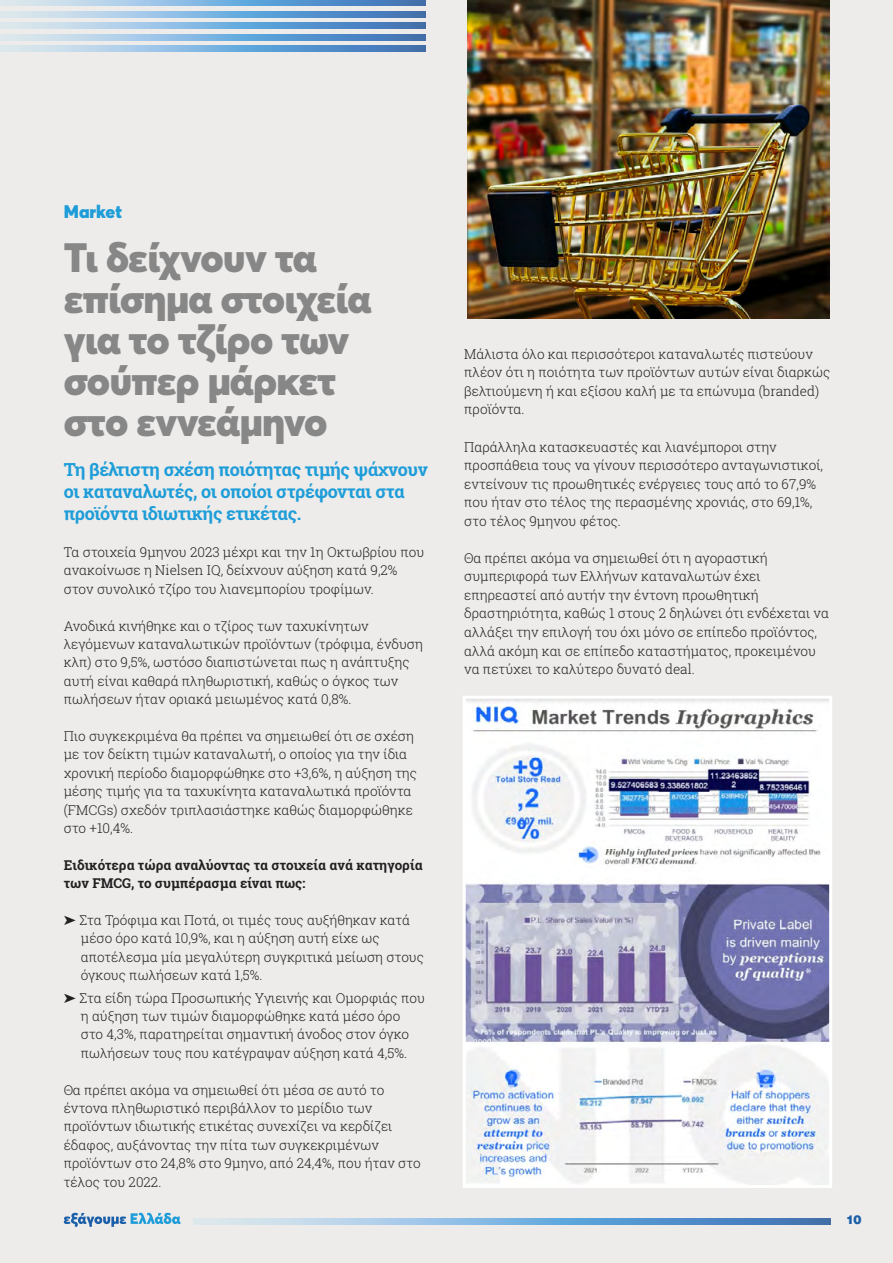
<style>
.page{position:relative;width:893px;height:1263px;background:#edeceb}
.page>*{position:absolute;margin:0;border:0;box-sizing:border-box;transform-origin:0 0}
.t1{font:900 40.5px/40.8px "Averta";letter-spacing:-.02em;color:#888787}
.t2{font:700 18px/22px "Roboto Slab";letter-spacing:-.025em;color:#1e9dd8}
.t3{font:900 18px "Averta";color:#1e9dd8}
.t4{font:300 13.5px/18.5px "Roboto Slab";color:#231f20}
.t5{font:700 13.5px/18.5px "Roboto Slab";color:#231f20}
.t6{font:900 12px "UB Helvetica";color:#1b5fa9}
</style>
<div class="page">
<svg style="left:0;top:0;width:426px;height:6px;background:#83b0d9"></svg>
<svg style="left:0;top:23px;width:426px;height:6px;background:#83b0d9"></svg>
<svg style="left:0;top:46px;width:426px;height:5px;background:#83b0d9"></svg>
<svg style="left:0;top:11px;width:426px;height:6px;background:#83b0d9"></svg>
<svg style="left:0;top:34px;width:426px;height:6px;background:#83b0d9"></svg>
<svg style="left:64px;top:1213px;width:117px;height:14px"></svg>
<svg style="left:194px;top:1219px;width:637px;height:5px;background:#83b0d9"></svg>
<img style="left:468px;top:0;width:361px;height:319px">
<img style="left:467px;top:701px;width:361px;height:483px">
<div style="left:463px;top:696px;width:369px;height:492px;border:3px solid #fff"></div>
<h2 class="t3" style="left:64px;top:200px;width:60px">Market</h2>
<h1 class="t1" style="left:64px;top:237px;width:309px">Τι δείχνουν τα επίσημα στοιχεία για το τζίρο των σούπερ μάρκετ στο εννεάμηνο</h1>
<h2 class="t2" style="left:64px;top:458px;width:366px">Τη βέλτιστη σχέση ποιότητας τιμής ψάχνουν οι καταναλωτές, οι οποίοι στρέφονται στα προϊόντα ιδιωτικής ετικέτας.</h2>
<p class="t4" style="left:64px;top:543px;width:362px">Τα στοιχεία 9μηνου 2023 μέχρι και την 1η Οκτωβρίου που ανακοίνωσε η Nielsen IQ, δείχνουν αύξηση κατά 9,2% στον συνολικό τζίρο του λιανεμπορίου τροφίμων.</p>
<p class="t4" style="left:64px;top:616px;width:361px">Ανοδικά κινήθηκε και ο τζίρος των ταχυκίνητων λεγόμενων καταναλωτικών προϊόντων (τρόφιμα, ένδυση κλπ) στο 9,5%, ωστόσο διαπιστώνεται πως η ανάπτυξης αυτή είναι καθαρά πληθωριστική, καθώς ο όγκος των πωλήσεων ήταν οριακά μειωμένος κατά 0,8%.</p>
<p class="t4" style="left:64px;top:726px;width:355px">Πιο συγκεκριμένα θα πρέπει να σημειωθεί ότι σε σχέση με τον δείκτη τιμών καταναλωτή, ο οποίος για την ίδια χρονική περίοδο διαμορφώθηκε στο +3,6%, η αύξηση της μέσης τιμής για τα ταχυκίνητα καταναλωτικά προϊόντα (FMCGs) σχεδόν τριπλασιάστηκε καθώς διαμορφώθηκε στο +10,4%.</p>
<p class="t5" style="left:64px;top:855px;width:360px">Ειδικότερα τώρα αναλύοντας τα στοιχεία ανά κατηγορία των FMCG, το συμπέρασμα είναι πως:</p>
<p class="t4" style="left:81px;top:910px;width:345px;text-indent:-17px">➤ Στα Τρόφιμα και Ποτά, οι τιμές τους αυξήθηκαν κατά μέσο όρο κατά 10,9%, και η αύξηση αυτή είχε ως αποτέλεσμα μία μεγαλύτερη συγκριτικά μείωση στους όγκους πωλήσεων κατά 1,5%.</p>
<p class="t4" style="left:64px;top:988px;width:363px;text-align:center">➤ Στα είδη τώρα Προσωπικής Υγιεινής και Ομορφιάς που η αύξηση των τιμών διαμορφώθηκε κατά μέσο όρο<br>στο 4,3%, παρατηρείται σημαντική άνοδος στον όγκο πωλήσεων τους που κατέγραψαν αύξηση κατά 4,5%.</p>
<p class="t4" style="left:64px;top:1080px;width:358px">Θα πρέπει ακόμα να σημειωθεί ότι μέσα σε αυτό το έντονα πληθωριστικό περιβάλλον το μερίδιο των προϊόντων ιδιωτικής ετικέτας συνεχίζει να κερδίζει έδαφος, αυξάνοντας την πίτα των συγκεκριμένων προϊόντων στο 24,8% στο 9μηνο, από 24,4%, που ήταν στο τέλος του 2022.</p>
<p class="t4" style="left:464px;top:344px;width:367px">Μάλιστα όλο και περισσότεροι καταναλωτές πιστεύουν πλέον ότι η ποιότητα των προϊόντων αυτών είναι διαρκώς βελτιούμενη ή και εξίσου καλή με τα επώνυμα (branded) προϊόντα.</p>
<p class="t4" style="left:464px;top:437px;width:360px">Παράλληλα κατασκευαστές και λιανέμποροι στην προσπάθεια τους να γίνουν περισσότερο ανταγωνιστικοί, εντείνουν τις προωθητικές ενέργειες τους από το 67,9% που ήταν στο τέλος της περασμένης χρονιάς, στο 69,1%, στο τέλος 9μηνου φέτος.</p>
<p class="t4" style="left:464px;top:548px;width:366px">Θα πρέπει ακόμα να σημειωθεί ότι η αγοραστική συμπεριφορά των Ελλήνων καταναλωτών έχει επηρεαστεί από αυτήν την έντονη προωθητική δραστηριότητα, καθώς 1 στους 2 δηλώνει ότι ενδέχεται να αλλάξει την επιλογή του όχι μόνο σε επίπεδο προϊόντος, αλλά ακόμη και σε επίπεδο καταστήματος, προκειμένου να πετύχει το καλύτερο δυνατό deal.</p>
<p class="t6" style="left:846px;top:1212px;width:17px">10</p>
</div>
